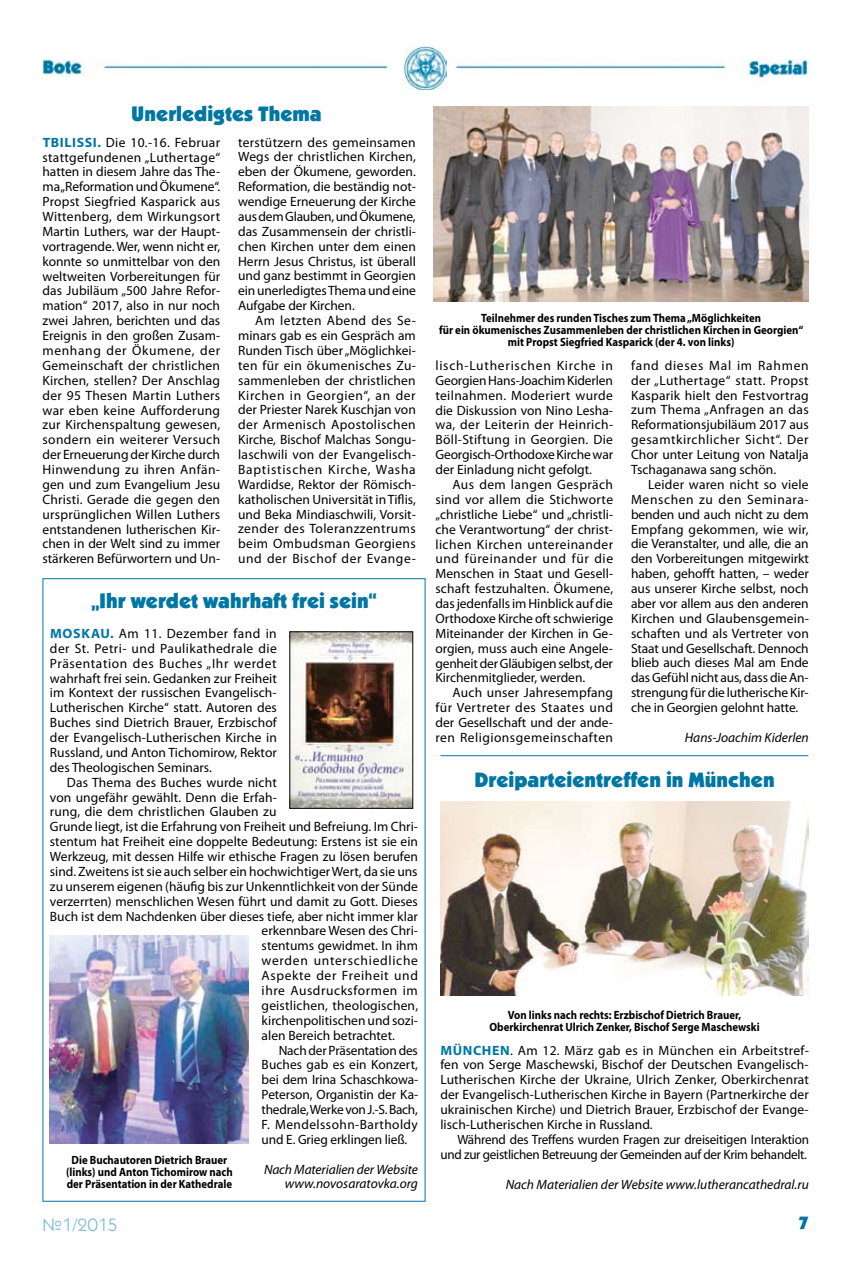
<style>
.page{position:relative;width:851px;height:1263px;background:#fff}
.page>*{position:absolute;margin:0;border:0;box-sizing:border-box;transform-origin:0 0}
.t1{font:900 21px "Kabel E";color:#0076a3}
.t2{font:18px "Kabel Book C";color:#7bbbd7}
.t3{font:900 18px "Kabel E";color:#0076a3}
.t4{font:13.5px/14.9px "Myriad Pro";color:#000;text-align:justify}
.t5{font:13.5px/14.9px "Myriad Pro";letter-spacing:-.02em;color:#000;text-align:right}
.t6{font:italic 13.5px/14.2px "Myriad Pro";color:#000;text-align:right}
.t7{font:13.5px "Myriad Pro";letter-spacing:.035em;color:#000}
.t8{font:13.5px "Myriad Pro";letter-spacing:.055em;color:#000}
.t9{font:13.5px "Myriad Pro";letter-spacing:.045em;color:#000}
.t10{font:13.5px "Myriad Pro";letter-spacing:.04em;color:#000}
.t11{font:700 13.5px "Myriad Pro";color:#0076a3}
.t12{font:700 12px/12px "Myriad Pro";color:#000;text-align:center;scale:.9 1}
.s1{font-weight:700;color:#0076a3}
</style>
<div class="page">
<img style="left:43px;top:59px;width:765px;height:31px">
<img style="left:404px;top:46px;width:42px;height:43px">
<img style="left:440px;top:801px;width:368px;height:194px">
<hr style="left:440px;top:755px;width:368px;height:1px;background:#0076a3">
<img style="left:50px;top:935px;width:199px;height:209px">
<img style="left:291px;top:634px;width:120px;height:172px">
<img style="left:434px;top:106px;width:374px;height:195px">
<h1 class="t1" style="left:131px;top:101px;width:192px">Unerledigtes Thema</h1>
<p class="t4" style="left:43px;top:135px;width:179px;text-indent:34px"><span class="s1">ssi.</span> Die 10.-16. Februar stattgefundenen „Luthertage“ hatten in diesem Jahre das The&shy;ma „Reformation und Ökumene“.<br>Propst Siegfried Kasparick aus Wittenberg, dem Wirkungsort Martin Luthers, war der Haupt&shy;vortragende. Wer, wenn nicht er, konnte so unmittelbar von den weltweiten Vorbereitungen für das Jubiläum „500 Jahre Refor&shy;mation“ 2017, also in nur noch zwei Jahren, berichten und das Ereignis in den großen Zusam&shy;menhang der Ökumene, der Gemeinschaft der christlichen Kirchen, stellen? Der Anschlag der 95 Thesen Martin Luthers war eben keine Aufforderung zur Kirchenspaltung gewesen, sondern ein weiterer Versuch der Erneuerung der Kirche durch Hinwendung zu ihren Anfän&shy;gen und zum Evangelium Jesu Christi. Gerade die gegen den ursprünglichen Willen Luthers entstandenen lutherischen Kir&shy;chen in der Welt sind zu immer stärkeren Befürwortern und Un-</p>
<p class="t4" style="left:238px;top:134px;width:179px">terstützern des gemeinsamen Wegs der christlichen Kirchen, eben der Ökumene, geworden.<br>Reformation, die beständig not&shy;wendige Erneuerung der Kirche aus dem Glauben, und Ökumene, das Zusammensein der christli&shy;chen Kirchen unter dem einen Herrn Jesus Christus, ist überall und ganz bestimmt in Georgien ein unerledigtes Thema und eine Aufgabe der Kirchen.</p>
<p class="t11" style="left:43px;top:133px;width:16px">Tbili</p>
<p class="t4" style="left:238px;top:313px;width:179px;text-indent:17px">Am letzten Abend des Se&shy;minars gab es ein Gespräch am Runden Tisch über „Möglichkei&shy;ten für ein ökumenisches Zu&shy;sammenleben der christlichen Kirchen in Georgien“, an der der Priester Narek Kuschjan von der Armenisch Apostolischen Kirche, Bischof Malchas Songu&shy;laschwili von der Evangelisch-Baptistischen Kirche, Washa Wardidse, Rektor der Römisch&shy;katholischen Universität in Tiflis, und Beka Mindiaschwili, Vorsit&shy;zender des Toleranzzentrums beim Ombudsman Georgiens und der Bischof der Evange-</p>
<p class="t12" style="left:439px;top:312px;width:406px">Teilnehmer des runden Tisches zum Thema „Möglichkeiten<br>für ein ökumenisches Zusammenleben der christlichen Kirchen in Georgien“ mit Propst Siegfried Kasparick (der 4. von links)</p>
<p class="t4" style="left:631px;top:358px;width:179px">fand dieses Mal im Rahmen der „Luthertage“ statt. Propst Kasparik hielt den Festvortrag zum Thema „Anfragen an das Reformationsjubiläum 2017 aus gesamtkirchlicher Sicht“. Der Chor unter Leitung von Natalja Tschaganawa sang schön.</p>
<p class="t4" style="left:631px;top:477px;width:179px;text-indent:17px">Leider waren nicht so viele Menschen zu den Seminara&shy;benden und auch nicht zu dem Empfang gekommen, wie wir, die Veranstalter, und alle, die an den Vorbereitungen mitgewirkt haben, gehofft hatten, – weder aus unserer Kirche selbst, noch aber vor allem aus den anderen Kirchen und Glaubensgemein&shy;schaften und als Vertreter von Staat und Gesellschaft. Dennoch blieb auch dieses Mal am Ende das Gefühl nicht aus, dass die An&shy;strengung für die lutherische Kir&shy;che in Georgien gelohnt hatte.</p>
<p class="t6" style="left:684px;top:730px;width:125px">Hans-Joachim Kiderlen</p>
<p class="t4" style="left:435px;top:358px;width:179px">lisch-Lutherischen Kirche in Georgien Hans-Joachim Kiderlen teilnahmen. Moderiert wurde die Diskussion von Nino Lesha&shy;wa, der Leiterin der Heinrich-Böll-Stiftung in Georgien. Die Georgisch-Orthodoxe Kirche war der Einladung nicht gefolgt.</p>
<p class="t4" style="left:435px;top:477px;width:179px;text-indent:17px">Aus dem langen Gespräch sind vor allem die Stichworte „christliche Liebe“ und „christli&shy;che Verantwortung“ der christ&shy;lichen Kirchen untereinander und füreinander und für die Menschen in Staat und Gesell&shy;schaft festzuhalten. Ökumene, das jedenfalls im Hinblick auf die Orthodoxe Kirche oft schwierige Miteinander der Kirchen in Ge&shy;orgien, muss auch eine Angele&shy;genheit der Gläubigen selbst, der Kirchenmitglieder, werden.</p>
<p class="t4" style="left:435px;top:685px;width:179px;text-indent:17px">Auch unser Jahresempfang für Vertreter des Staates und der Gesellschaft und der ande&shy;ren Religionsgemeinschaften</p>
<h1 class="t1" style="left:91px;top:588px;width:287px">„Ihr werdet wahrhaft frei sein“</h1>
<p class="t4" style="left:50px;top:626px;width:228px"><span class="s1">Moskau.</span> Am 11. Dezember fand in der St. Petri- und Paulikathedrale die Präsentation des Buches „Ihr werdet wahrhaft frei sein. Gedanken zur Freiheit im Kontext der russischen Evangelisch-Lutherischen Kirche“ statt. Autoren des Buches sind Dietrich Brauer, Erzbischof der Evangelisch-Lutherischen Kirche in Russland, und Anton Tichomirow, Rektor des Theologischen Seminars.</p>
<p class="t4" style="left:67px;top:774px;width:211px">Das Thema des Buches wurde nicht</p>
<p class="t4" style="left:50px;top:789px;width:228px">von ungefähr gewählt. Denn die Erfah-</p>
<p class="t4" style="left:50px;top:804px;width:228px">rung, die dem christlichen Glauben zu</p>
<p class="t4" style="left:50px;top:819px;width:369px">Grunde liegt, ist die Erfahrung von Freiheit und Befreiung. Im Chri-</p>
<p class="t4" style="left:50px;top:834px;width:369px">stentum hat Freiheit eine doppelte Bedeutung: Erstens ist sie ein</p>
<p class="t4" style="left:50px;top:849px;width:369px">Werkzeug, mit dessen Hilfe wir ethische Fragen zu lösen berufen</p>
<p class="t4" style="left:50px;top:864px;width:369px">sind. Zweitens ist sie auch selber ein hochwichtiger Wert, da sie uns</p>
<p class="t4" style="left:50px;top:879px;width:369px">zu unserem eigenen (häufig bis zur Unkenntlichkeit von der Sünde</p>
<p class="t4" style="left:50px;top:893px;width:369px">verzerrten) menschlichen Wesen führt und damit zu Gott. Dieses</p>
<p class="t4" style="left:50px;top:908px;width:369px">Buch ist dem Nachdenken über dieses tiefe, aber nicht immer klar</p>
<p class="t4" style="left:261px;top:923px;width:158px">erkennbare Wesen des Chri-</p>
<p class="t4" style="left:261px;top:938px;width:158px">stentums gewidmet. In ihm</p>
<p class="t8" style="left:261px;top:952px;width:158px">werden unterschiedliche</p>
<p class="t9" style="left:261px;top:967px;width:158px">Aspekte der Freiheit und</p>
<p class="t10" style="left:261px;top:982px;width:158px">ihre Ausdrucksformen im</p>
<p class="t4" style="left:261px;top:998px;width:158px">geistlichen, theologischen,</p>
<p class="t4" style="left:261px;top:1012px;width:158px">kirchenpolitischen und sozi-</p>
<p class="t4" style="left:261px;top:1027px;width:135px">alen Bereich betrachtet.</p>
<p class="t4" style="left:279px;top:1042px;width:141px">Nach der Präsentation des</p>
<p class="t4" style="left:261px;top:1057px;width:158px">Buches gab es ein Konzert,</p>
<p class="t4" style="left:261px;top:1072px;width:158px">bei dem Irina Schaschkowa-</p>
<p class="t4" style="left:261px;top:1087px;width:158px">Peterson, Organistin der Ka-</p>
<p class="t5" style="left:261px;top:1102px;width:158px">thedrale, Werke von J.-S. Bach,</p>
<p class="t7" style="left:261px;top:1116px;width:158px">F. Mendelssohn-Bartholdy</p>
<p class="t4" style="left:261px;top:1132px;width:147px">und E. Grieg erklingen ließ.</p>
<p class="t6" style="left:264px;top:1162px;width:155px">Nach Materialien der Website www.novosaratovka.org</p>
<h1 class="t1" style="left:474px;top:767px;width:301px">Dreiparteientreffen in München</h1>
<p class="t12" style="left:489px;top:1008px;width:302px">Von links nach rechts: Erzbischof Dietrich Brauer,<br>Oberkirchenrat Ulrich Zenker, Bischof Serge Maschewski</p>
<p class="t11" style="left:440px;top:1041px;width:23px">München</p>
<p class="t4" style="left:440px;top:1042px;width:370px;text-indent:70px">. Am 12. März gab es in München ein Arbeitstref&shy;fen von Serge Maschewski, Bischof der Deutschen Evangelisch-Lutherischen Kirche der Ukraine, Ulrich Zenker, Oberkirchenrat der Evangelisch-Lutherischen Kirche in Bayern (Partnerkirche der ukrainischen Kirche) und Dietrich Brauer, Erzbischof der Evange&shy;lisch-Lutherischen Kirche in Russland.</p>
<p class="t5" style="left:440px;top:1132px;width:370px">Während des Treffens wurden Fragen zur dreiseitigen Interaktion und zur geistlichen Betreuung der Gemeinden auf der Krim behandelt.</p>
<p class="t6" style="left:505px;top:1177px;width:304px">Nach Materialien der Website www.lutherancathedral.ru</p>
<p class="t12" style="left:66px;top:1154px;width:187px">Die Buchautoren Dietrich Brauer (links) und Anton Tichomirow nach der Präsentation in der Kathedrale</p>
<h2 class="t2" style="left:43px;top:1214px;width:76px">№1/2015</h2>
<h2 class="t3" style="left:798px;top:1212px;width:12px">7</h2>
</div>
